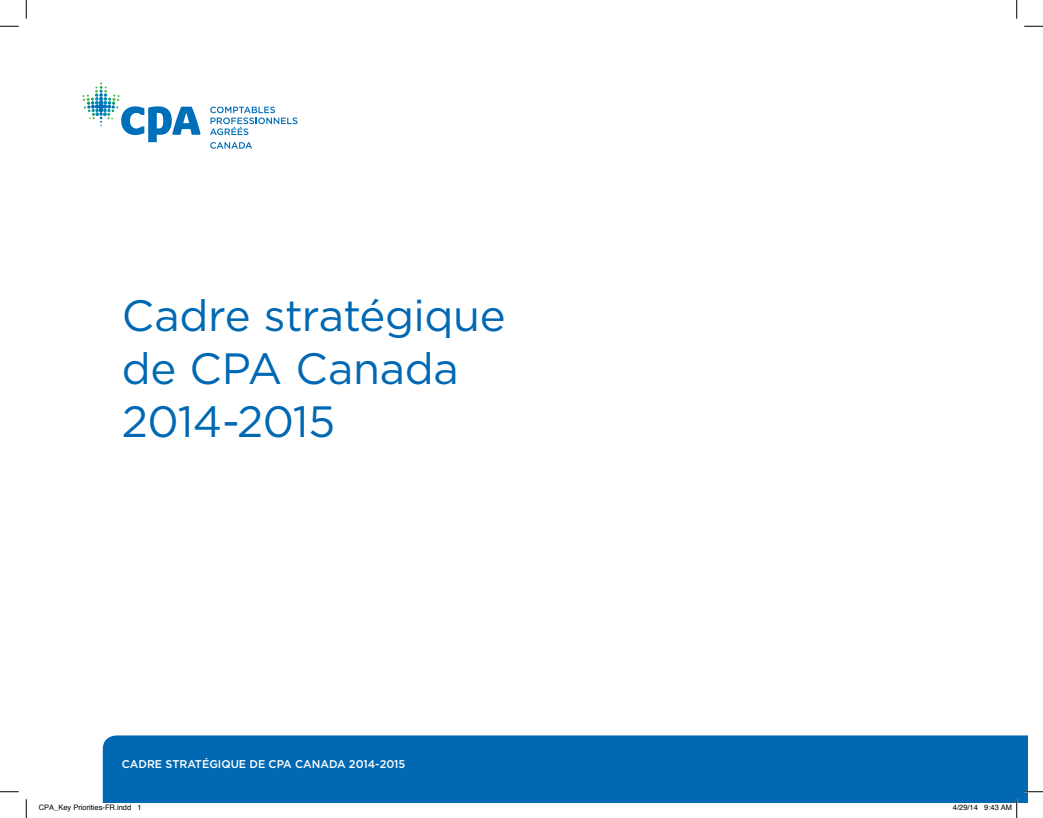
<style>
.page{position:relative;width:1043px;height:818px;background:#fff}
.page>*{position:absolute;margin:0;border:0;box-sizing:border-box;transform-origin:0 0}
.t1{font:43.75px/52.5px "Gotham";letter-spacing:-.01em;color:#0168b3}
.t2{font:500 11.25px "Gotham";color:#fff}
.t3{font:7.5px "Helvetica";color:#000}
</style>
<div class="page">
<div style="left:103px;top:735px;width:925px;height:67px;background:#0168b3"></div>
<svg style="left:210px;top:142px;width:42px;height:7px"></svg>
<svg style="left:83px;top:82px;width:117px;height:60px"></svg>
<svg style="left:210px;top:106px;width:87px;height:29px"></svg>
<svg style="left:0;top:25px;width:19px;height:2px"></svg>
<svg style="left:1024px;top:25px;width:18px;height:2px"></svg>
<svg style="left:0;top:791px;width:19px;height:1px"></svg>
<svg style="left:1024px;top:790px;width:18px;height:2px"></svg>
<svg style="left:25px;top:0;width:2px;height:19px"></svg>
<svg style="left:25px;top:799px;width:2px;height:19px"></svg>
<svg style="left:1016px;top:0;width:1px;height:19px"></svg>
<svg style="left:952px;top:799px;width:65px;height:19px"></svg>
<h1 class="t1" style="left:122px;top:289px;width:385px">Cadre stratégique de CPA Canada<br>2014-2015</h1>
<h2 class="t2" style="left:122px;top:756px;width:285px">CADRE STRATÉGIQUE DE CPA CANADA 2014-2015</h2>
<p class="t3" style="left:39px;top:802px;width:104px">CPA_Key Priorities-FR.indd 1</p>
<p class="t3" style="left:952px;top:802px;width:61px">4/29/14 9:43 AM</p>
</div>
